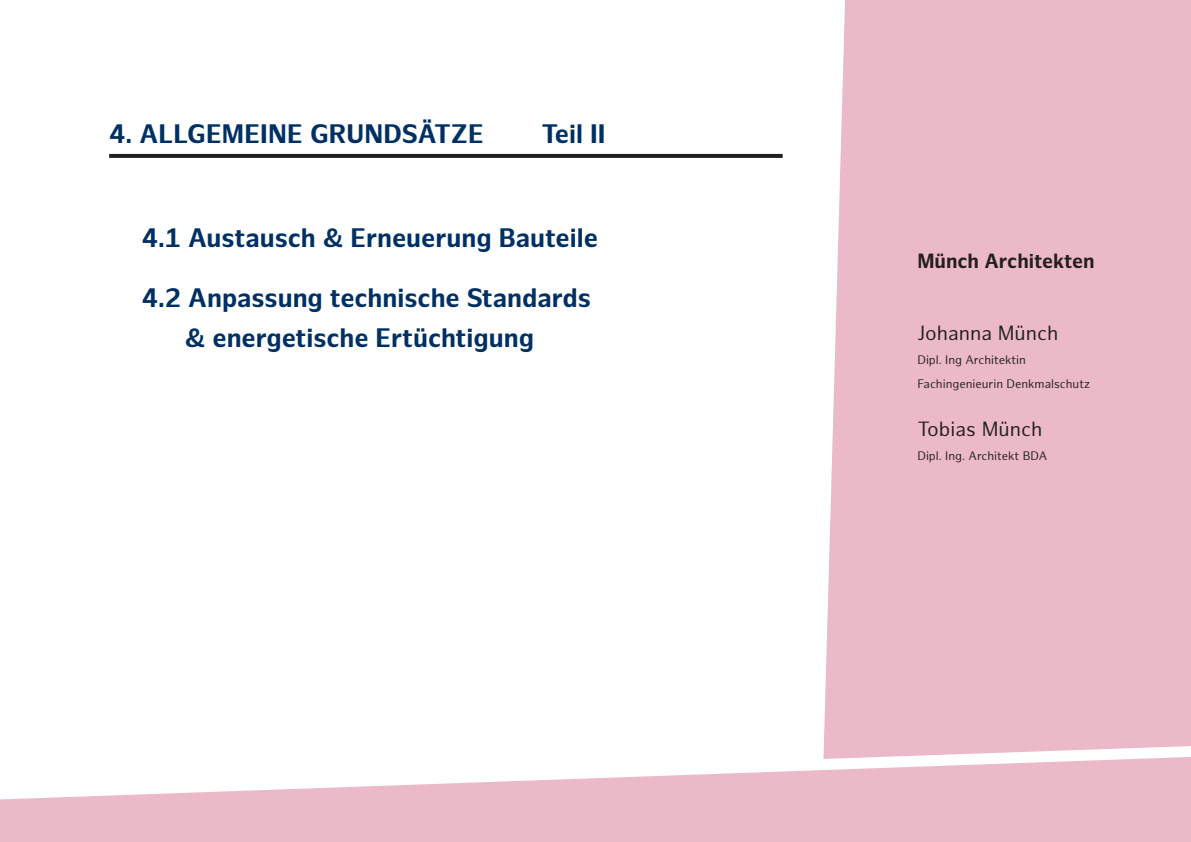
<style>
.page{position:relative;width:1191px;height:842px;background:#fff}
.page>*{position:absolute;margin:0;border:0;box-sizing:border-box;transform-origin:0 0}
.t1{font:700 26px "Hamburg Sans";color:#003063}
.t2{font:20px "Hamburg Sans";color:#231f20}
.t3{font:700 20px "Hamburg Sans";color:#231f20}
.t4{font:12px "Hamburg Sans";color:#231f20}
</style>
<div class="page">
<div style="left:823px;top:0;width:368px;height:757px;background:#ecb9c8"></div>
<svg style="left:0;top:757px;width:1191px;height:85px;fill:#ecb9c8"></svg>
<svg style="left:109px;top:154px;width:673px;height:4px;background:#262223"></svg>
<p class="t1" style="left:109px;top:119px;width:376px">4. ALLGEMEINE GRUNDSÄTZE</p>
<p class="t1" style="left:541px;top:119px;width:66px">Teil II</p>
<p class="t1" style="left:142px;top:222px;width:457px">4.1 Austausch &amp; Erneuerung Bauteile</p>
<p class="t1" style="left:142px;top:282px;width:451px">4.2 Anpassung technische Standards</p>
<p class="t1" style="left:185px;top:322px;width:351px">&amp; energetische Ertüchtigung</p>
<p class="t3" style="left:917px;top:249px;width:179px">Münch Architekten</p>
<p class="t2" style="left:917px;top:322px;width:142px">Johanna Münch</p>
<p class="t4" style="left:917px;top:353px;width:110px">Dipl. Ing Architektin</p>
<p class="t4" style="left:917px;top:377px;width:174px">Fachingenieurin Denkmalschutz</p>
<p class="t2" style="left:917px;top:418px;width:126px">Tobias Münch</p>
<p class="t4" style="left:917px;top:449px;width:131px">Dipl. Ing. Architekt BDA</p>
</div>
